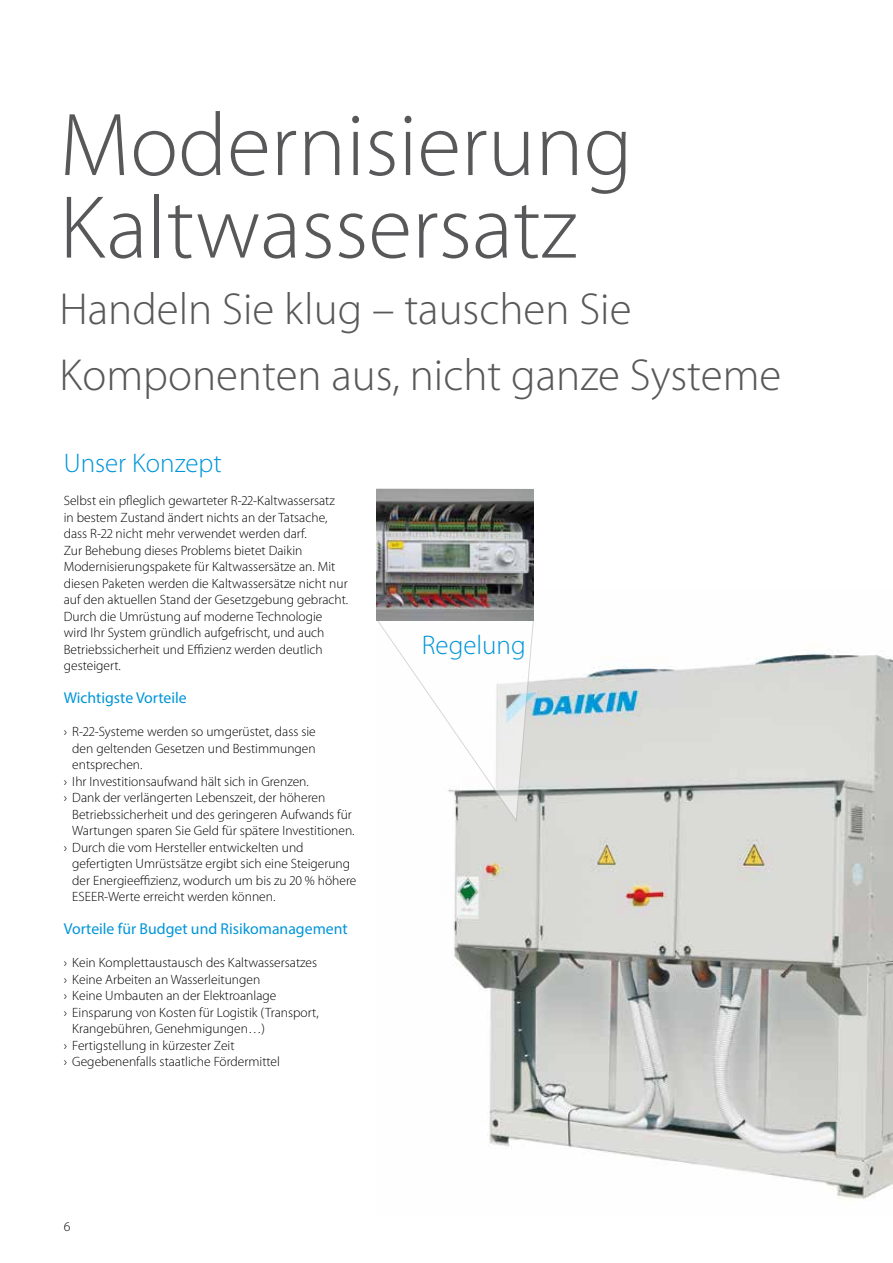
<style>
.page{position:relative;width:893px;height:1263px;background:#fff}
.page>*{position:absolute;margin:0;border:0;box-sizing:border-box;transform-origin:0 0}
.t1{font:300 90px/82.5px "Myriad Pro";color:#58585a}
.t2{font:300 45px/66px "Myriad Pro";color:#58585a}
.t3{font:300 27px "Myriad Pro";color:#0095d8}
.t4{font:15.75px "Myriad Pro";color:#0095d8}
.t5{font:300 13.5px/16.5px "Myriad Pro";color:#000}
</style>
<div class="page">
<img style="left:453px;top:653px;width:440px;height:548px">
<svg style="left:377px;top:488px;width:157px;height:334px"></svg>
<img style="left:377px;top:489px;width:156px;height:131px">
<h1 class="t1" style="left:60px;top:105px;width:575px">Modernisierung<br>Kaltwassersatz</h1>
<h2 class="t2" style="left:60px;top:276px;width:723px">Handeln Sie klug – tauschen Sie<br>Komponenten aus, nicht ganze Systeme</h2>
<h3 class="t3" style="left:64px;top:448px;width:160px">Unser Konzept</h3>
<p class="t5" style="left:64px;top:493px;width:286px">Selbst ein pfleglich gewarteter R-22-Kaltwassersatz in bestem Zustand ändert nichts an der Tatsache, dass R-22 nicht mehr verwendet werden darf.<br>Zur Behebung dieses Problems bietet Daikin Modernisierungspakete für Kaltwassersätze an. Mit diesen Paketen werden die Kaltwassersätze nicht nur auf den aktuellen Stand der Gesetzgebung gebracht.<br>Durch die Umrüstung auf moderne Technologie wird Ihr System gründlich aufgefrischt, und auch Betriebssicherheit und Effizienz werden deutlich gesteigert.</p>
<p class="t4" style="left:64px;top:688px;width:124px">Wichtigste Vorteile</p>
<p class="t5" style="left:64px;top:724px;width:253px">› R-22-Systeme werden so umgerüstet, dass sie</p>
<p class="t5" style="left:72px;top:740px;width:245px">den geltenden Gesetzen und Bestimmungen</p>
<p class="t5" style="left:72px;top:756px;width:72px">entsprechen.</p>
<p class="t5" style="left:64px;top:773px;width:247px">› Ihr Investitionsaufwand hält sich in Grenzen.</p>
<p class="t5" style="left:64px;top:789px;width:263px">› Dank der verlängerten Lebenszeit, der höheren</p>
<p class="t5" style="left:72px;top:806px;width:281px">Betriebssicherheit und des geringeren Aufwands für</p>
<p class="t5" style="left:72px;top:822px;width:284px">Wartungen sparen Sie Geld für spätere Investitionen.</p>
<p class="t5" style="left:64px;top:839px;width:241px">› Durch die vom Hersteller entwickelten und</p>
<p class="t5" style="left:72px;top:855px;width:279px">gefertigten Umrüstsätze ergibt sich eine Steigerung</p>
<p class="t5" style="left:72px;top:872px;width:286px">der Energieeffizienz, wodurch um bis zu 20 % höhere</p>
<p class="t5" style="left:72px;top:888px;width:205px">ESEER-Werte erreicht werden können.</p>
<p class="t4" style="left:64px;top:919px;width:285px">Vorteile für Budget und Risikomanagement</p>
<p class="t5" style="left:64px;top:955px;width:255px">› Kein Komplettaustausch des Kaltwassersatzes</p>
<p class="t5" style="left:64px;top:971px;width:198px">› Keine Arbeiten an Wasserleitungen</p>
<p class="t5" style="left:64px;top:987px;width:214px">› Keine Umbauten an der Elektroanlage</p>
<p class="t5" style="left:64px;top:1004px;width:256px">› Einsparung von Kosten für Logistik (Transport,</p>
<p class="t5" style="left:72px;top:1020px;width:194px">Krangebühren, Genehmigungen…)</p>
<p class="t5" style="left:64px;top:1037px;width:172px">› Fertigstellung in kürzester Zeit</p>
<p class="t5" style="left:64px;top:1053px;width:218px">› Gegebenenfalls staatliche Fördermittel</p>
<p class="t5" style="left:64px;top:1219px;width:8px">6</p>
<h3 class="t3" style="left:422px;top:630px;width:105px">Regelung</h3>
</div>
